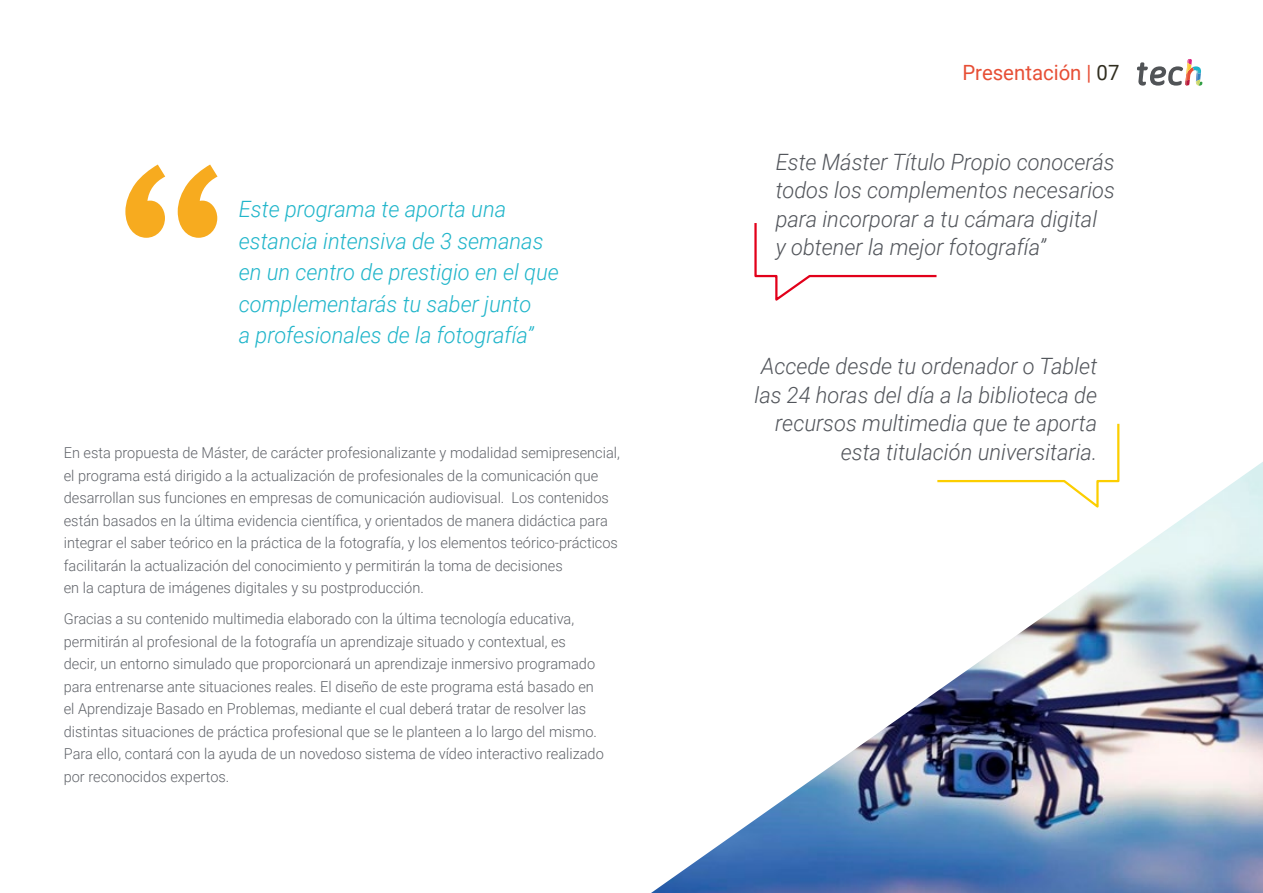
<style>
.page{position:relative;width:1263px;height:893px;background:#fff}
.page>*{position:absolute;margin:0;border:0;box-sizing:border-box;transform-origin:0 0}
.t1{font:italic 300 22.5px/28.5px "Roboto";color:#52555b}
.t2{font:italic 300 22.5px/31.5px "Roboto";color:#20b5ca}
.t3{font:21px "Roboto";color:#e74f36}
.t4{font:300 15px/22.5px "Roboto";color:#61646a}
.s1{color:#312e20}
</style>
<div class="page">
<svg style="left:1137px;top:59px;width:65px;height:27px"></svg>
<svg style="left:125px;top:165px;width:93px;height:73px"></svg>
<img style="left:651px;top:462px;width:612px;height:431px">
<svg style="left:754px;top:223px;width:183px;height:78px"></svg>
<svg style="left:935px;top:423px;width:185px;height:88px"></svg>
<h1 class="t2" style="left:239px;top:192px;width:322px">Este programa te aporta una estancia intensiva de 3 semanas en un centro de prestigio en el que complementarás tu saber junto<br>a profesionales de la fotografía”</h1>
<p class="t4" style="left:64px;top:441px;width:558px">En esta propuesta de Máster, de carácter profesionalizante y modalidad semipresencial, el programa está dirigido a la actualización de profesionales de la comunicación que desarrollan sus funciones en empresas de comunicación audiovisual. Los contenidos están basados en la última evidencia científica, y orientados de manera didáctica para integrar el saber teórico en la práctica de la fotografía, y los elementos teórico-prácticos facilitarán la actualización del conocimiento y permitirán la toma de decisiones<br>en la captura de imágenes digitales y su postproducción.</p>
<p class="t4" style="left:64px;top:607px;width:541px">Gracias a su contenido multimedia elaborado con la última tecnología educativa, permitirán al profesional de la fotografía un aprendizaje situado y contextual, es<br>decir, un entorno simulado que proporcionará un aprendizaje inmersivo programado para entrenarse ante situaciones reales. El diseño de este programa está basado en el Aprendizaje Basado en Problemas, mediante el cual deberá tratar de resolver las distintas situaciones de práctica profesional que se le planteen a lo largo del mismo.<br>Para ello, contará con la ayuda de un novedoso sistema de vídeo interactivo realizado por reconocidos expertos.</p>
<h2 class="t3" style="left:962px;top:57px;width:159px">Presentación | <span class="s1">07</span></h2>
<h1 class="t1" style="left:776px;top:147px;width:341px">Este Máster Título Propio conocerás todos los complementos necesarios para incorporar a tu cámara digital<br>y obtener la mejor fotografía”</h1>
<h1 class="t1" style="left:754px;top:351px;width:344px;text-align:right">Accede desde tu ordenador o Tablet las 24 horas del día a la biblioteca de recursos multimedia que te aporta esta titulación universitaria.</h1>
</div>
